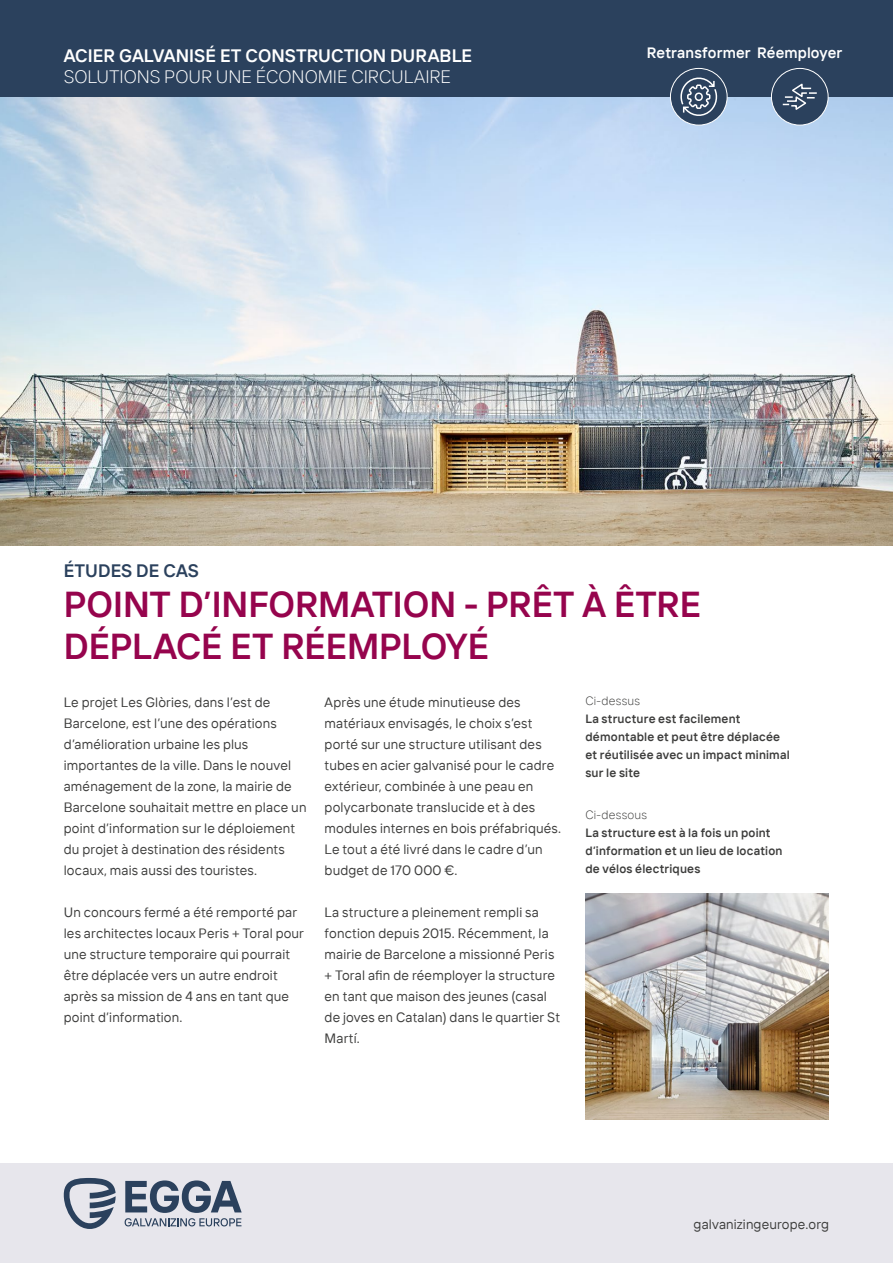
<style>
.page{position:relative;width:893px;height:1263px;background:#fff}
.page>*{position:absolute;margin:0;border:0;box-sizing:border-box;transform-origin:0 0}
.t1{font:600 36px/42px "TT Interphases";letter-spacing:-.005em;color:#96044d}
.t2{font:600 18px "TT Interphases";letter-spacing:.005em;color:#fff}
.t3{font:300 18px "TT Interphases";letter-spacing:-.005em;color:#fff}
.t4{font:600 18px "TT Interphases";color:#2b415d}
.t5{font:600 15px "TT Interphases";letter-spacing:.005em;color:#fff}
.t6{font:13.5px/21px "TT Interphases";letter-spacing:.01em;color:#3c3c3b}
.t7{font:600 12px/18px "TT Interphases";letter-spacing:.015em;color:#3c3c3b}
.t8{font:300 12px "TT Interphases";letter-spacing:.02em;color:#3c3c3b}
</style>
<div class="page">
<div style="left:0;top:0;width:893px;height:115px;background:#2b415d"></div>
<div style="left:0;top:1163px;width:893px;height:100px;background:#e7e6ec"></div>
<svg style="left:64px;top:1178px;width:52px;height:51px"></svg>
<svg style="left:125px;top:1180px;width:117px;height:46px"></svg>
<img style="left:0;top:98px;width:893px;height:448px">
<img style="left:585px;top:893px;width:244px;height:226px">
<div style="left:670px;top:68px;width:57px;height:57px;background:#2b415d;border-radius:50%"></div>
<div style="left:670px;top:68px;width:57px;height:57px;border:1px solid #fff;border-radius:50%"></div>
<svg style="left:680px;top:74px;width:38px;height:45px"></svg>
<div style="left:771px;top:68px;width:57px;height:57px;background:#2b415d;border-radius:50%"></div>
<div style="left:771px;top:68px;width:57px;height:57px;border:1px solid #fff;border-radius:50%"></div>
<svg style="left:782px;top:83px;width:35px;height:27px"></svg>
<h2 class="t2" style="left:64px;top:44px;width:410px">ACIER GALVANISÉ ET CONSTRUCTION DURABLE</h2>
<h2 class="t3" style="left:64px;top:65px;width:389px">SOLUTIONS POUR UNE ÉCONOMIE CIRCULAIRE</h2>
<p class="t5" style="left:647px;top:43px;width:197px">Retransformer Réemployer</p>
<h2 class="t4" style="left:64px;top:558px;width:137px">ÉTUDES DE CAS</h2>
<h1 class="t1" style="left:64px;top:583px;width:639px">POINT D’INFORMATION - PRÊT À ÊTRE<br>DÉPLACÉ ET RÉEMPLOYÉ</h1>
<p class="t8" style="left:585px;top:694px;width:56px">Ci-dessus</p>
<p class="t7" style="left:585px;top:710px;width:206px">La structure est facilement démontable et peut être déplacée et réutilisée avec un impact minimal sur le site</p>
<p class="t8" style="left:585px;top:808px;width:63px">Ci-dessous</p>
<p class="t7" style="left:585px;top:824px;width:199px">La structure est à la fois un point d’information et un lieu de location de vélos électriques</p>
<p class="t6" style="left:64px;top:691px;width:244px">Le projet Les Glòries, dans l’est de Barcelone, est l’une des opérations d’amélioration urbaine les plus importantes de la ville. Dans le nouvel aménagement de la zone, la mairie de Barcelone souhaitait mettre en place un point d’information sur le déploiement du projet à destination des résidents locaux, mais aussi des touristes.</p>
<p class="t6" style="left:64px;top:901px;width:242px">Un concours fermé a été remporté par les architectes locaux Peris + Toral pour une structure temporaire qui pourrait être déplacée vers un autre endroit après sa mission de 4 ans en tant que point d’information.</p>
<p class="t6" style="left:325px;top:691px;width:238px">Après une étude minutieuse des matériaux envisagés, le choix s’est porté sur une structure utilisant des tubes en acier galvanisé pour le cadre extérieur, combinée à une peau en polycarbonate translucide et à des modules internes en bois préfabriqués.<br>Le tout a été livré dans le cadre d’un budget de 170 000 €.</p>
<p class="t6" style="left:325px;top:901px;width:237px">La structure a pleinement rempli sa fonction depuis 2015. Récemment, la mairie de Barcelone a missionné Peris + Toral afin de réemployer la structure en tant que maison des jeunes (casal de joves en Catalan) dans le quartier St<br>Martí.</p>
<p class="t6" style="left:694px;top:1213px;width:137px">galvanizingeurope.org</p>
</div>
